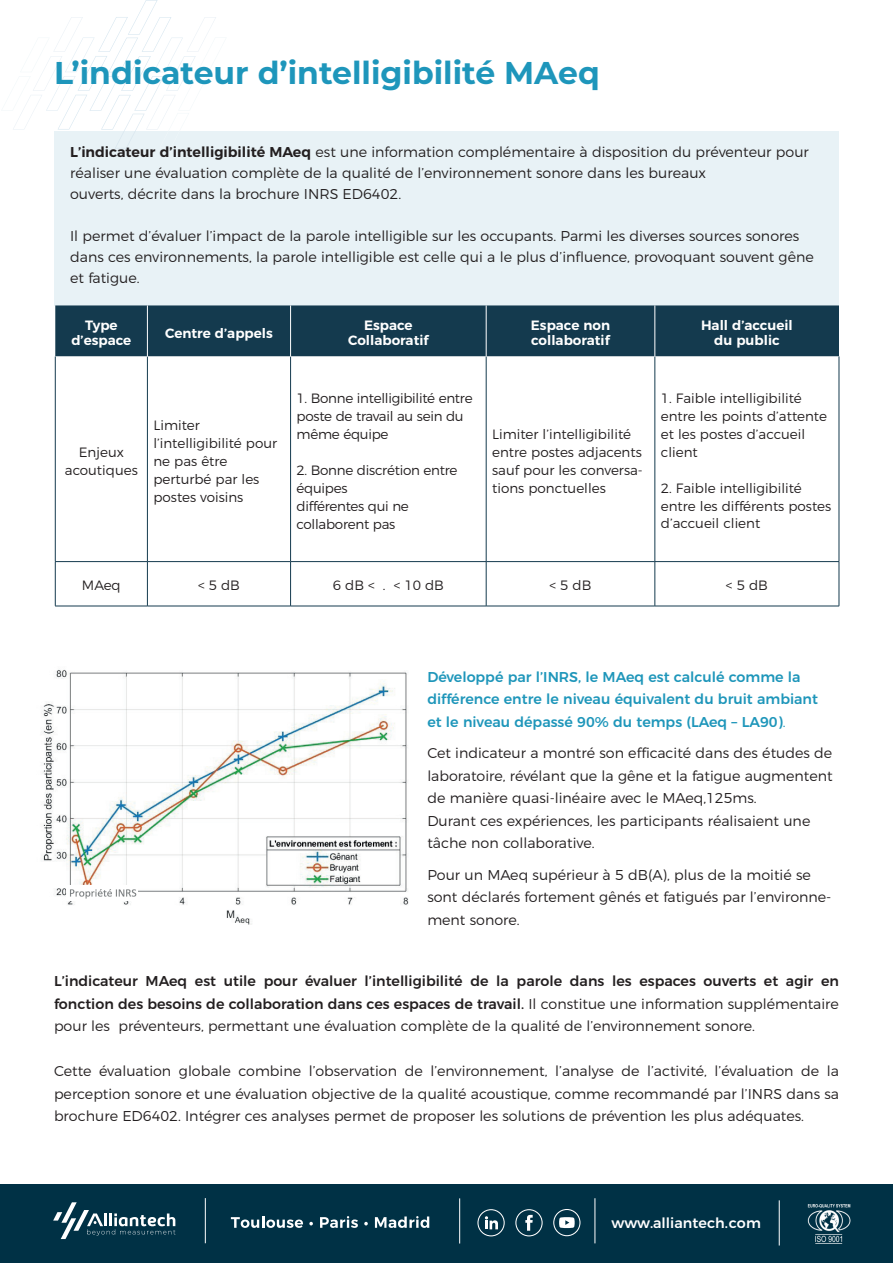
<style>
.page{position:relative;width:893px;height:1263px;background:#fff}
.page>*{position:absolute;margin:0;border:0;box-sizing:border-box;transform-origin:0 0}
.t1{font:700 31.5px "Montserrat";color:#1e96bb}
.t2{font:300 14.25px/22.5px "Montserrat";color:#231f20}
.t3{font:500 14.25px/22.5px "Montserrat";color:#231f20;text-align:justify}
.t4{font:500 14.25px/22.5px "Montserrat";color:#1e96ba}
.t5{font:500 14.25px "Montserrat";color:#fff}
.t6{font:300 13.5px/18px "Montserrat";color:#231f20}
.t7{font:300 13.5px/18px "Montserrat";letter-spacing:-.02em;color:#231f20}
.t8{font:600 13.5px/15px "Montserrat";color:#fff;text-align:center}
.s1{font-weight:600}
.s2{font-weight:300}
.s3{font-weight:400}
</style>
<div class="page">
<div style="left:54px;top:131px;width:785px;height:175px;background:#e8f2f6"></div>
<svg style="left:13px;top:0;width:203px;height:148px"></svg>
<img style="left:41px;top:669px;width:368px;height:255px">
<img style="left:67px;top:885px;width:71px;height:16px">
<div style="left:0;top:1184px;width:893px;height:79px;background:#003145"></div>
<hr style="left:459px;top:1198px;width:1px;height:45px;background:#fff">
<hr style="left:595px;top:1198px;width:1px;height:45px;background:#fff">
<hr style="left:779px;top:1200px;width:1px;height:45px;background:#fff">
<svg style="left:53px;top:1202px;width:123px;height:37px"></svg>
<svg style="left:231px;top:1216px;width:72px;height:12px"></svg>
<svg style="left:309px;top:1222px;width:4px;height:3px"></svg>
<svg style="left:320px;top:1216px;width:38px;height:12px"></svg>
<svg style="left:364px;top:1222px;width:4px;height:3px"></svg>
<svg style="left:375px;top:1216px;width:54px;height:12px"></svg>
<hr style="left:205px;top:1198px;width:1px;height:45px;background:#fff">
<img style="left:807px;top:1204px;width:44px;height:40px">
<svg style="left:477px;top:1209px;width:28px;height:27px"></svg>
<svg style="left:515px;top:1209px;width:28px;height:27px"></svg>
<svg style="left:553px;top:1209px;width:27px;height:27px"></svg>
<div style="left:55px;top:305px;width:784px;height:51px;background:#143a4e"></div>
<svg style="left:148px;top:356px;width:691px;height:250px"></svg>
<hr style="left:147px;top:356px;width:1px;height:205px;background:#143a4e">
<hr style="left:55px;top:561px;width:92px;height:1px;background:#143a4e">
<hr style="left:147px;top:561px;width:144px;height:1px;background:#143a4e">
<hr style="left:147px;top:562px;width:1px;height:44px;background:#143a4e">
<hr style="left:291px;top:561px;width:195px;height:1px;background:#143a4e">
<hr style="left:486px;top:561px;width:169px;height:1px;background:#143a4e">
<hr style="left:655px;top:561px;width:184px;height:1px;background:#143a4e">
<hr style="left:55px;top:606px;width:92px;height:1px;background:#143a4e">
<hr style="left:147px;top:606px;width:144px;height:1px;background:#143a4e">
<hr style="left:291px;top:606px;width:195px;height:1px;background:#143a4e">
<hr style="left:486px;top:606px;width:169px;height:1px;background:#143a4e">
<hr style="left:655px;top:606px;width:184px;height:1px;background:#143a4e">
<hr style="left:147px;top:305px;width:1px;height:51px;background:#fff">
<hr style="left:55px;top:356px;width:1px;height:205px;background:#143a4e">
<hr style="left:290px;top:356px;width:1px;height:205px;background:#143a4e">
<hr style="left:486px;top:356px;width:1px;height:205px;background:#143a4e">
<hr style="left:655px;top:356px;width:1px;height:205px;background:#143a4e">
<hr style="left:839px;top:356px;width:1px;height:205px;background:#143a4e">
<hr style="left:55px;top:562px;width:1px;height:44px;background:#143a4e">
<hr style="left:290px;top:562px;width:1px;height:44px;background:#143a4e">
<hr style="left:486px;top:562px;width:1px;height:44px;background:#143a4e">
<hr style="left:655px;top:562px;width:1px;height:44px;background:#143a4e">
<hr style="left:839px;top:562px;width:1px;height:44px;background:#143a4e">
<hr style="left:290px;top:305px;width:1px;height:51px;background:#fff">
<hr style="left:486px;top:305px;width:1px;height:51px;background:#fff">
<hr style="left:655px;top:305px;width:1px;height:51px;background:#fff">
<h1 class="t1" style="left:54px;top:50px;width:547px">L’indicateur d’intelligibilité MAeq</h1>
<p class="t2" style="left:70px;top:140px;width:740px;line-height:21px"><span class="s1">L’indicateur d’intelligibilité MAeq</span> est une information complémentaire à disposition du préventeur pour réaliser une évaluation complète de la qualité de l’environnement sonore dans les bureaux<br>ouverts, décrite dans la brochure INRS ED6402.</p>
<p class="t2" style="left:70px;top:224px;width:745px;line-height:21px">Il permet d’évaluer l’impact de la parole intelligible sur les occupants. Parmi les diverses sources sonores dans ces environnements, la parole intelligible est celle qui a le plus d’influence, provoquant souvent gêne et fatigue.</p>
<p class="t8" style="left:71px;top:317px;width:61px">Type d’espace</p>
<p class="t8" style="left:165px;top:324px;width:109px">Centre d’appels</p>
<p class="t8" style="left:348px;top:317px;width:82px">Espace<br>Collaboratif</p>
<p class="t8" style="left:531px;top:317px;width:81px;text-align:left">Espace non collaboratif</p>
<p class="t8" style="left:701px;top:317px;width:93px">Hall d’accueil du public</p>
<p class="t6" style="left:65px;top:442px;width:74px;text-align:center">Enjeux acoutiques</p>
<p class="t6" style="left:153px;top:415px;width:125px">Limiter l’intelligibilité pour ne pas être perturbé par les postes voisins</p>
<p class="t7" style="left:297px;top:388px;width:178px">1. Bonne intelligibilité entre poste de travail au sein du même équipe</p>
<p class="t7" style="left:297px;top:460px;width:162px">2. Bonne discrétion entre équipes<br>différentes qui ne collaborent pas</p>
<p class="t6" style="left:492px;top:424px;width:152px">Limiter l’intelligibilité entre postes adjacents sauf pour les conversa&shy;tions ponctuelles</p>
<p class="t6" style="left:661px;top:388px;width:168px">1. Faible intelligibilité entre les points d’attente et les postes d’accueil client</p>
<p class="t6" style="left:661px;top:477px;width:172px">2. Faible intelligibilité entre les différents postes d’accueil client</p>
<p class="t6" style="left:82px;top:575px;width:40px">MAeq</p>
<p class="t6" style="left:198px;top:575px;width:43px">&lt; 5 dB</p>
<p class="t6" style="left:333px;top:575px;width:112px">6 dB &lt; . &lt; 10 dB</p>
<p class="t6" style="left:550px;top:575px;width:43px">&lt; 5 dB</p>
<p class="t6" style="left:726px;top:575px;width:43px">&lt; 5 dB</p>
<p class="t4" style="left:427px;top:664px;width:392px">Développé par l’INRS, le MAeq est calculé comme la différence entre le niveau équivalent du bruit ambiant et le niveau dépassé 90% du temps (LAeq – LA90)<span class="s2">.</span></p>
<p class="t2" style="left:427px;top:741px;width:407px">Cet indicateur a montré son efficacité dans des études de laboratoire, révélant que la gêne et la fatigue augmentent de manière quasi-linéaire avec le MAeq,125ms.<br>Durant ces expériences, les participants réalisaient une tâche non collaborative.</p>
<p class="t2" style="left:427px;top:862px;width:406px">Pour un MAeq supérieur à 5 dB(A), plus de la moitié se sont déclarés fortement gênés et fatigués par l’environne&shy;ment sonore.</p>
<p class="t3" style="left:54px;top:969px;width:786px">L’indicateur MAeq est utile pour évaluer l’intelligibilité de la parole dans les espaces ouverts et agir en fonction des besoins de collaboration dans ces espaces de travail<span class="s3">.</span> <span class="s2">Il constitue une information supplémentaire pour les préventeurs, permettant une évaluation complète de la qualité de l’environnement sonore.</span></p>
<p class="t2" style="left:54px;top:1059px;width:786px;text-align:justify">Cette évaluation globale combine l’observation de l’environnement, l’analyse de l’activité, l’évaluation de la perception sonore et une évaluation objective de la qualité acoustique, comme recommandé par l’INRS dans sa brochure ED6402. Intégrer ces analyses permet de proposer les solutions de prévention les plus adéquates.</p>
<p class="t5" style="left:611px;top:1211px;width:151px">www.alliantech.com</p>
</div>
